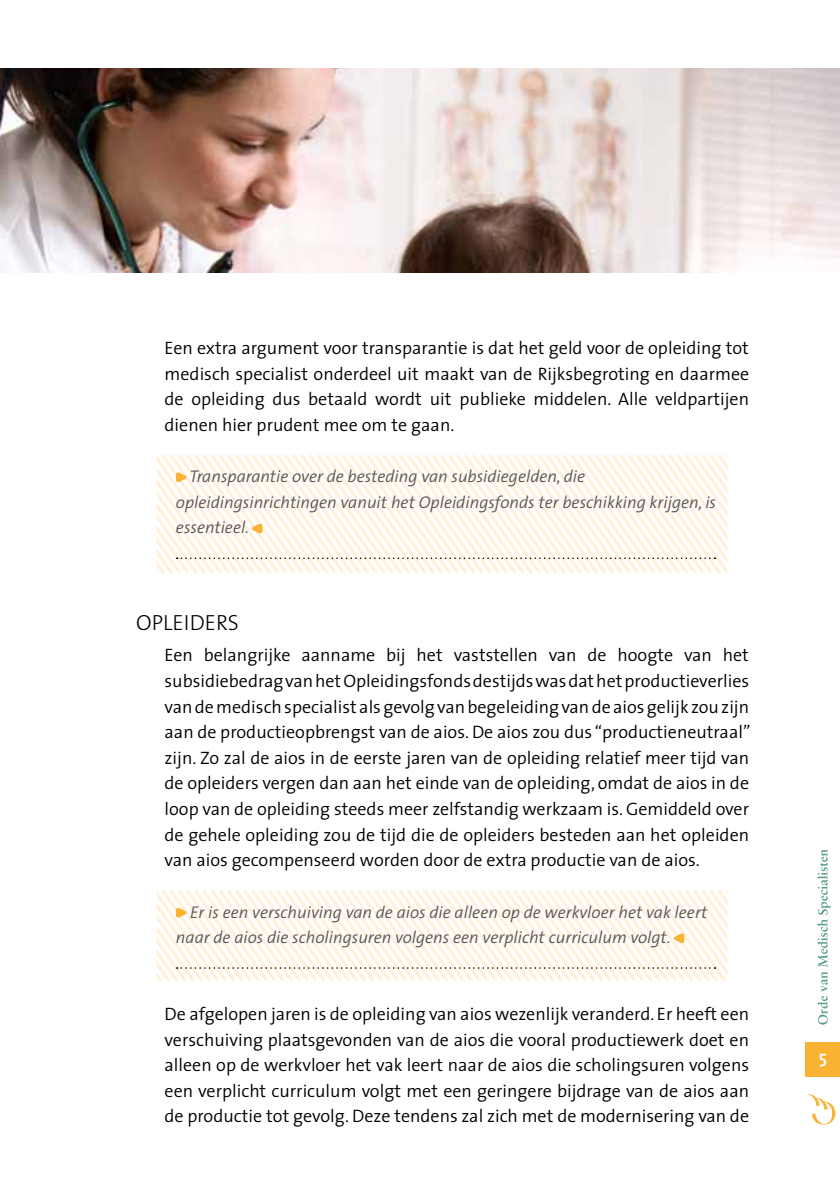
<style>
.page{position:relative;width:840px;height:1191px;background:#fff}
.page>*{position:absolute;margin:0;border:0;box-sizing:border-box;transform-origin:0 0}
.t1{font:300 22px "The Mix";color:#000}
.t2{font:300 18px/25.6px "The Sans";color:#000;text-align:justify}
.t3{font:600 18px "The Mix";color:#fff}
.t4{font:italic 300 17px/25.6px "The Sans";color:#565655}
</style>
<div class="page">
<img style="left:0;top:68px;width:839px;height:204px">
<svg style="left:807px;top:1094px;width:27px;height:31px"></svg>
<div style="left:805px;top:1042px;width:34px;height:34px;background:#f9b231"></div>
<svg style="left:817px;top:849px;width:13px;height:175px"></svg>
<svg style="left:156px;top:455px;width:571px;height:118px"></svg>
<svg style="left:156px;top:890px;width:571px;height:90px"></svg>
<p class="t2" style="left:164px;top:335px;width:585px">Een extra argument voor transparantie is dat het geld voor de opleiding tot medisch specialist onderdeel uit maakt van de Rijksbegroting en daarmee de opleiding dus betaald wordt uit publieke middelen. Alle veldpartijen dienen hier prudent mee om te gaan.</p>
<p class="t4" style="left:176px;top:463px;width:541px;text-indent:13px">Transparantie over de besteding van subsidiegelden, die opleidingsinrichtingen vanuit het Opleidingsfonds ter beschikking krijgen, is essentieel.</p>
<p class="t1" style="left:136px;top:604px;width:104px">OPLEIDERS</p>
<p class="t2" style="left:164px;top:642px;width:587px">Een belangrijke aanname bij het vaststellen van de hoogte van het subsidiebedrag van het Opleidingsfonds destijds was dat het productieverlies van de medisch specialist als gevolg van begeleiding van de aios gelijk zou zijn aan de productieopbrengst van de aios. De aios zou dus “productieneutraal” zijn. Zo zal de aios in de eerste jaren van de opleiding relatief meer tijd van de opleiders vergen dan aan het einde van de opleiding, omdat de aios in de loop van de opleiding steeds meer zelfstandig werkzaam is. Gemiddeld over de gehele opleiding zou de tijd die de opleiders besteden aan het opleiden van aios gecompenseerd worden door de extra productie van de aios.</p>
<p class="t4" style="left:176px;top:898px;width:532px;text-indent:14px">Er is een verschuiving van de aios die alleen op de werkvloer het vak leert naar de aios die scholingsuren volgens een verplicht curriculum volgt.</p>
<p class="t2" style="left:164px;top:1000px;width:585px">De afgelopen jaren is de opleiding van aios wezenlijk veranderd. Er heeft een verschuiving plaatsgevonden van de aios die vooral productiewerk doet en alleen op de werkvloer het vak leert naar de aios die scholingsuren volgens een verplicht curriculum volgt met een geringere bijdrage van de aios aan de productie tot gevolg. Deze tendens zal zich met de modernisering van de</p>
<p class="t3" style="left:818px;top:1042px;width:10px">5</p>
</div>
